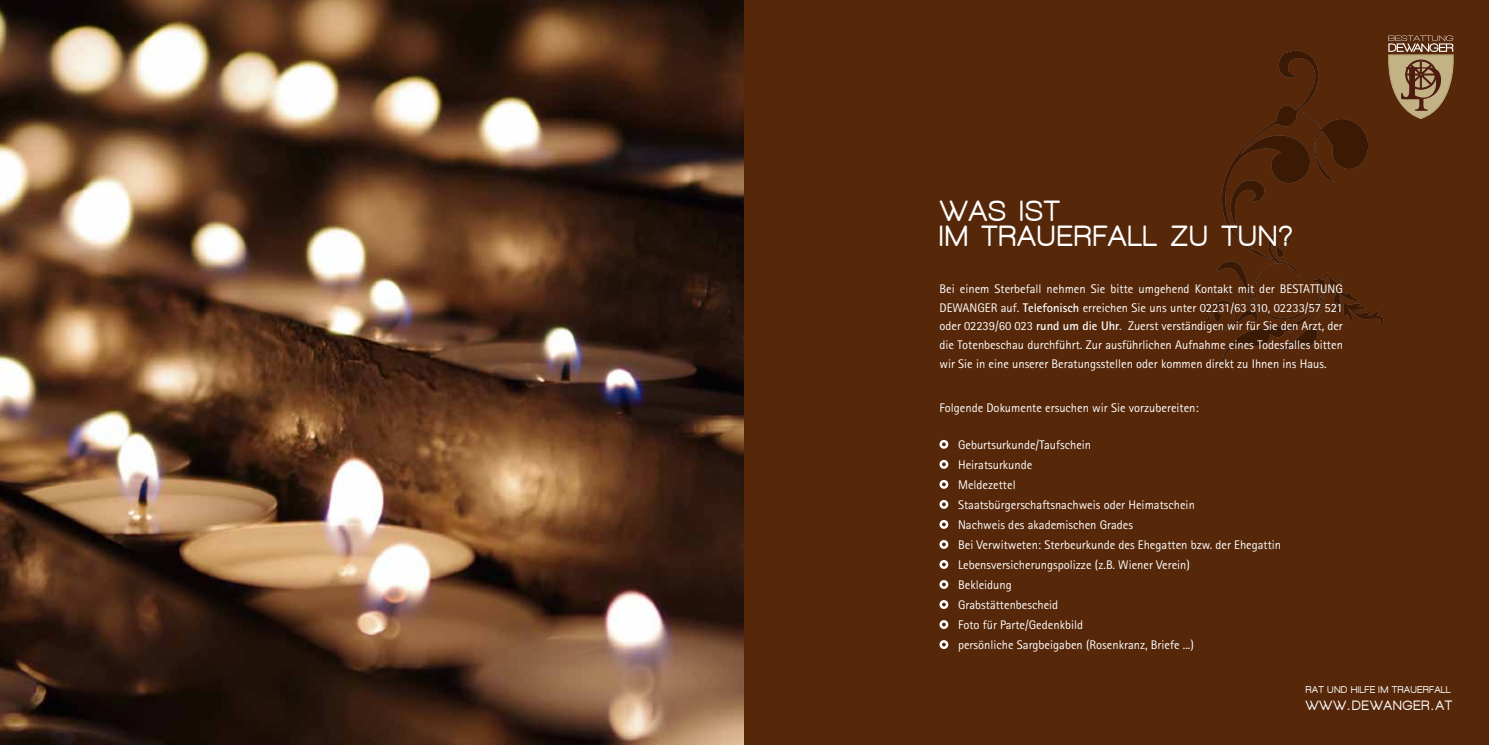
<style>
.page{position:relative;width:1489px;height:745px;background:#fff}
.page>*{position:absolute;margin:0;border:0;box-sizing:border-box;transform-origin:0 0}
.t1{font:29.62px/24.8px "Walkway Rounded";letter-spacing:.07em;color:#fff}
.t2{font:13.75px "Walkway Rounded";letter-spacing:.09em;color:#fff}
.t3{font:12.5px/20px "Rotis Sans Serif";color:#fff;text-align:justify}
.t4{font:10px "Walkway Rounded";letter-spacing:.07em;color:#fff}
.s1{font-weight:700}
.s2{font-family:"Arial"}
</style>
<div class="page">
<img style="left:0;top:0;width:744px;height:744px">
<div style="left:744px;top:0;width:744px;height:744px;background:#562709"></div>
<svg style="left:1205px;top:50px;width:178px;height:315px"></svg>
<div style="left:939px;top:439px;width:9px;height:9px;border:2px solid #fff;border-radius:50%"></div>
<div style="left:939px;top:459px;width:9px;height:9px;border:2px solid #fff;border-radius:50%"></div>
<div style="left:939px;top:479px;width:9px;height:9px;border:2px solid #fff;border-radius:50%"></div>
<div style="left:939px;top:499px;width:9px;height:9px;border:2px solid #fff;border-radius:50%"></div>
<div style="left:939px;top:519px;width:9px;height:9px;border:2px solid #fff;border-radius:50%"></div>
<div style="left:939px;top:539px;width:9px;height:9px;border:2px solid #fff;border-radius:50%"></div>
<div style="left:939px;top:559px;width:9px;height:9px;border:2px solid #fff;border-radius:50%"></div>
<div style="left:939px;top:579px;width:9px;height:9px;border:2px solid #fff;border-radius:50%"></div>
<div style="left:939px;top:599px;width:9px;height:9px;border:2px solid #fff;border-radius:50%"></div>
<div style="left:939px;top:619px;width:9px;height:9px;border:2px solid #fff;border-radius:50%"></div>
<div style="left:939px;top:639px;width:9px;height:9px;border:2px solid #fff;border-radius:50%"></div>
<svg style="left:1388px;top:35px;width:65px;height:84px"></svg>
<h1 class="t1" style="left:939px;top:198px;width:353px">WAS IST<br>IM TRAUERFALL ZU TUN?</h1>
<p class="t3" style="left:939px;top:279px;width:405px;line-height:18.8px">Bei einem Sterbefall nehmen Sie bitte umgehend Kontakt mit der Bestattung Dewanger auf. <span class="s1">Telefonisch</span> erreichen Sie uns unter 02231/63 310, 02233/57 521 oder 02239/60 023 <span class="s1">rund um die Uhr</span>. Zuerst verständigen wir für Sie den Arzt, der die Totenbeschau durchführt. Zur ausführlichen Aufnahme eines Todesfalles bitten wir Sie in eine unserer Beratungsstellen oder kommen direkt zu Ihnen ins Haus.</p>
<p class="t3" style="left:939px;top:398px;width:261px">Folgende Dokumente ersuchen wir Sie vorzubereiten:</p>
<p class="t3" style="left:958px;top:434px;width:324px;text-align:left">Geburtsurkunde/Taufschein<br>Heiratsurkunde<br>Meldezettel<br>Staatsbürgerschaftsnachweis oder Heimatschein<br>Nachweis des akademischen Grades<br>Bei Verwitweten: Sterbeurkunde des Ehegatten bzw. der Ehegattin Lebensversicherungspolizze (z.B. Wiener Verein)<br>Bekleidung<br>Grabstättenbescheid<br>Foto für Parte/Gedenkbild<br>persönliche Sargbeigaben (Rosenkranz, Briefe ...)</p>
<p class="t4" style="left:1305px;top:684px;width:146px">RAT UND HILFE IM TRAUER FALL</p>
<p class="t2" style="left:1305px;top:697px;width:15px">WWW</p>
<p class="t2" style="left:1346px;top:697px;width:106px"><span class="s2">.</span>DEWANGER <span class="s2">.</span>AT</p>
</div>
